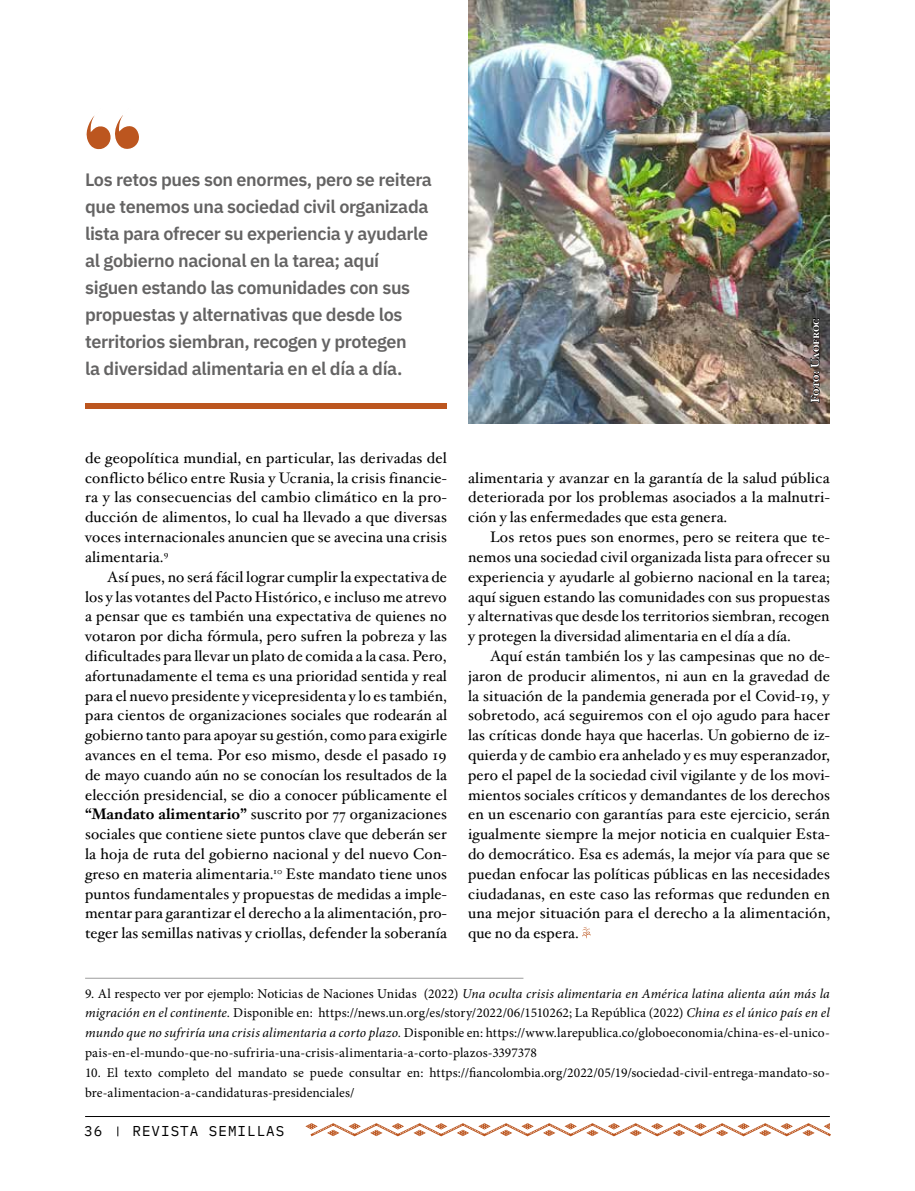
<style>
.page{position:relative;width:915px;height:1191px;background:#fff}
.page>*{position:absolute;margin:0;border:0;box-sizing:border-box;transform-origin:0 0}
.t1{font:600 18px/27px "IBM Plex Sans";letter-spacing:-.02em;color:#646363}
.t2{font:15.3px/19.8px "Hoefler Text";letter-spacing:.01em;color:#000;text-align:justify}
.t3{font:14.25px "IBM Plex Mono";letter-spacing:.07em;color:#000}
.t4{font:13.5px/19.8px "Minion Pro";letter-spacing:.01em;color:#000;text-align:justify}
.t5{font:12px "Hoefler Text Bold SC";color:#fff}
.s1{font-weight:700}
.s2{font-style:italic}
</style>
<div class="page">
<hr style="left:85px;top:1116px;width:744px;height:1px;background:#000">
<svg style="left:305px;top:1123px;width:526px;height:14px"></svg>
<svg style="left:86px;top:115px;width:53px;height:35px"></svg>
<div style="left:85px;top:403px;width:361px;height:6px;background:#bc561f"></div>
<svg style="left:582px;top:926px;width:8px;height:12px"></svg>
<hr style="left:85px;top:977px;width:438px;height:1px;background:#9d9d9c">
<img style="left:468px;top:0;width:361px;height:423px">
<svg style="left:810px;top:318px;width:9px;height:93px"></svg>
<p class="t1" style="left:85px;top:164px;width:348px">Los retos pues son enormes, pero se reitera que tenemos una sociedad civil organizada lista para ofrecer su experiencia y ayudarle al gobierno nacional en la tarea; aquí siguen estando las comunidades con sus propuestas y alternativas que desde los territorios siembran, recogen y protegen<br>la diversidad alimentaria en el día a día.</p>
<p class="t2" style="left:85px;top:448px;width:363px">de geopolítica mundial, en particular, las derivadas del conflicto bélico entre Rusia y Ucrania, la crisis financie&shy;ra y las consecuencias del cambio climático en la pro&shy;ducción de alimentos, lo cual ha llevado a que diversas voces internacionales anuncien que se avecina una crisis alimentaria.<sup>9</sup></p>
<p class="t2" style="left:85px;top:567px;width:363px;text-indent:22px">Así pues, no será fácil lograr cumplir la expectativa de los y las votantes del Pacto Histórico, e incluso me atrevo a pensar que es también una expectativa de quienes no votaron por dicha fórmula, pero sufren la pobreza y las dificultades para llevar un plato de comida a la casa. Pero, afortunadamente el tema es una prioridad sentida y real para el nuevo presidente y vicepresidenta y lo es también, para cientos de organizaciones sociales que rodearán al gobierno tanto para apoyar su gestión, como para exigirle avances en el tema. Por eso mismo, desde el pasado 19 de mayo cuando aún no se conocían los resultados de la elección presidencial, se dio a conocer públicamente el <span class="s1">“Mandato alimentario”</span> suscrito por 77 organizaciones sociales que contiene siete puntos clave que deberán ser la hoja de ruta del gobierno nacional y del nuevo Con&shy;greso en materia alimentaria.<sup>10</sup> Este mandato tiene unos puntos fundamentales y propuestas de medidas a imple&shy;mentar para garantizar el derecho a la alimentación, pro&shy;teger las semillas nativas y criollas, defender la soberanía</p>
<p class="t5" style="left:807px;top:403px;width:87px;rotate:-90deg">Foto: Uaofroc</p>
<p class="t2" style="left:468px;top:468px;width:363px">alimentaria y avanzar en la garantía de la salud pública deteriorada por los problemas asociados a la malnutri&shy;ción y las enfermedades que esta genera.</p>
<p class="t2" style="left:468px;top:527px;width:363px;text-indent:22px">Los retos pues son enormes, pero se reitera que te&shy;nemos una sociedad civil organizada lista para ofrecer su experiencia y ayudarle al gobierno nacional en la tarea; aquí siguen estando las comunidades con sus propuestas y alternativas que desde los territorios siembran, recogen y protegen la diversidad alimentaria en el día a día.</p>
<p class="t2" style="left:468px;top:646px;width:363px;text-indent:22px">Aquí están también los y las campesinas que no de&shy;jaron de producir alimentos, ni aun en la gravedad de la situación de la pandemia generada por el Covid-19, y sobretodo, acá seguiremos con el ojo agudo para hacer las críticas donde haya que hacerlas. Un gobierno de iz&shy;quierda y de cambio era anhelado y es muy esperanzador, pero el papel de la sociedad civil vigilante y de los movi&shy;mientos sociales críticos y demandantes de los derechos en un escenario con garantías para este ejercicio, serán igualmente siempre la mejor noticia en cualquier Esta&shy;do democrático. Esa es además, la mejor vía para que se puedan enfocar las políticas públicas en las necesidades ciudadanas, en este caso las reformas que redunden en una mejor situación para el derecho a la alimentación, que no da espera.</p>
<p class="t4" style="left:85px;top:983px;width:746px">9. Al respecto ver por ejemplo: Noticias de Naciones Unidas (2022) <span class="s2">Una oculta crisis alimentaria en América latina alienta aún más la migración en el continente.</span> Disponible en: https://news.un.org/es/story/2022/06/1510262; La República (2022) <span class="s2">China es el único país en el mundo que no sufriría una crisis alimentaria a corto plazo.</span> Disponible en: https://www.larepublica.co/globoeconomia/china-es-el-unico&shy;pais-en-el-mundo-que-no-sufriria-una-crisis-alimentaria-a-corto-plazos-3397378</p>
<p class="t4" style="left:85px;top:1062px;width:746px">10. El texto completo del mandato se puede consultar en: https://fiancolombia.org/2022/05/19/sociedad-civil-entrega-mandato-so&shy;bre-alimentacion-a-candidaturas-presidenciales/</p>
<p class="t3" style="left:84px;top:1120px;width:20px">36</p>
<p class="t3" style="left:132px;top:1120px;width:153px">REVISTA SEMILLAS</p>
</div>
